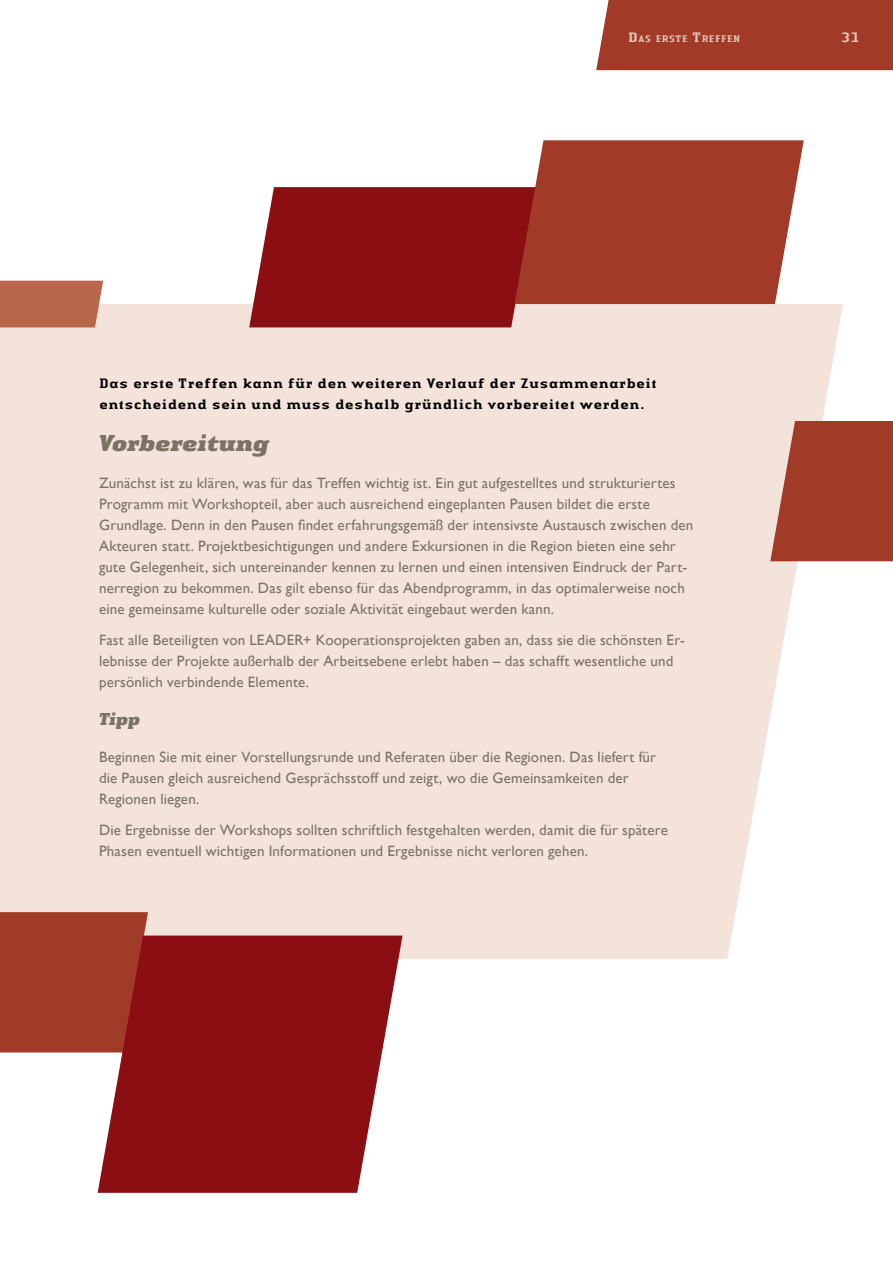
<style>
.page{position:relative;width:893px;height:1263px;background:#fff}
.page>*{position:absolute;margin:0;border:0;box-sizing:border-box;transform-origin:0 0}
.t1{font:italic 900 24px "Authentic Serif LT";color:#7b7264}
.t2{font:italic 900 18px "Authentic Serif LT";color:#7b7264}
.t3{font:15px/21px "Gill Sans";letter-spacing:.01em;color:#7b7264}
.t4{font:500 14.25px/21px "Authentic Serif LT";letter-spacing:.02em;color:#000}
.t5{font:500 14.25px "Authentic Serif LT";color:#e8c9bb}
.t6{font:500 10.05px "Authentic Serif LT";letter-spacing:.055em;color:#e8c9bb}
.s1{font-size:14.25px}
</style>
<div class="page">
<div style="left:0;top:304px;width:843px;height:655px;background:#f4e3db"></div>
<div style="left:596px;top:0;width:297px;height:70px;background:#a13b27"></div>
<div style="left:0;top:912px;width:148px;height:140px;background:#a13b27"></div>
<svg style="left:98px;top:935px;width:305px;height:258px;background:#97282b"></svg>
<div style="left:249px;top:187px;width:287px;height:140px;background:#8b0e13"></div>
<svg style="left:515px;top:140px;width:289px;height:164px;background:#a74837"></svg>
<svg style="left:770px;top:421px;width:123px;height:140px;background:#a94c39"></svg>
<div style="left:0;top:281px;width:103px;height:46px;background:#b8664c"></div>
<p class="t6" style="left:628px;top:32px;width:114px"><span class="s1">D</span>AS ERSTE <span class="s1">T</span>REFFEN</p>
<p class="t5" style="left:841px;top:28px;width:20px">31</p>
<p class="t4" style="left:99px;top:372px;width:559px">Das erste Treffen kann für den weiteren Verlauf der Zusammenarbeit entscheidend sein und muss deshalb gründlich vorbereitet werden.</p>
<h1 class="t1" style="left:99px;top:428px;width:172px">Vorbereitung</h1>
<p class="t3" style="left:99px;top:472px;width:596px">Zunächst ist zu klären, was für das Treffen wichtig ist. Ein gut aufgestelltes und strukturiertes Programm mit Workshopteil, aber auch ausreichend eingeplanten Pausen bildet die erste Grundlage. Denn in den Pausen findet erfahrungsgemäß der intensivste Austausch zwischen den Akteuren statt. Projektbesichtigungen und andere Exkursionen in die Region bieten eine sehr gute Gelegenheit, sich untereinander kennen zu lernen und einen intensiven Eindruck der Part&shy;nerregion zu bekommen. Das gilt ebenso für das Abendprogramm, in das optimalerweise noch eine gemeinsame kulturelle oder soziale Aktivität eingebaut werden kann.</p>
<p class="t3" style="left:99px;top:630px;width:588px">Fast alle Beteiligten von LEADER+ Kooperationsprojekten gaben an, dass sie die schönsten Er&shy;lebnisse der Projekte außerhalb der Arbeitsebene erlebt haben – das schafft wesentliche und persönlich verbindende Elemente.</p>
<p class="t2" style="left:99px;top:707px;width:43px">Tipp</p>
<p class="t3" style="left:99px;top:746px;width:558px">Beginnen Sie mit einer Vorstellungsrunde und Referaten über die Regionen. Das liefert für die Pausen gleich ausreichend Gesprächsstoff und zeigt, wo die Gemeinsamkeiten der<br>Regionen liegen.</p>
<p class="t3" style="left:99px;top:819px;width:570px">Die Ergebnisse der Workshops sollten schriftlich festgehalten werden, damit die für spätere<br>Phasen eventuell wichtigen Informationen und Ergebnisse nicht verloren gehen.</p>
</div>
